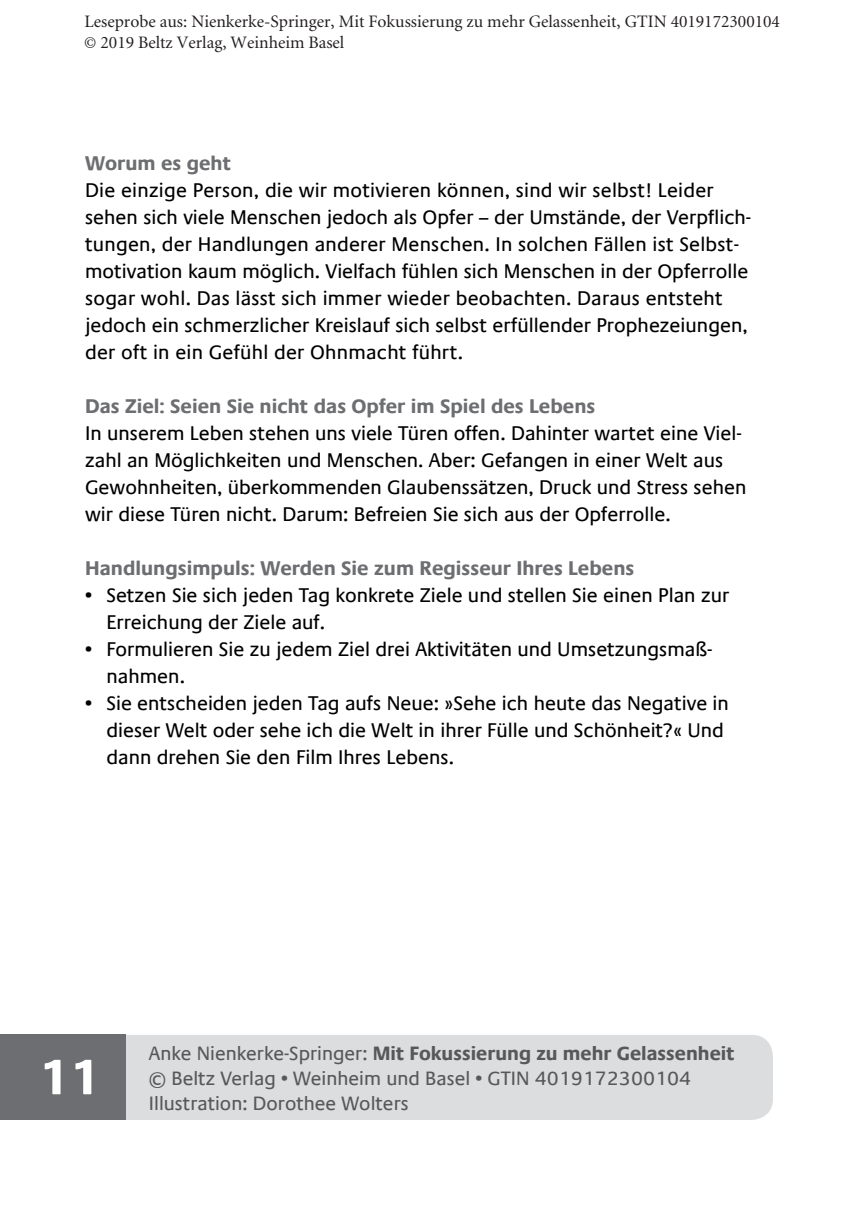
<style>
.page{position:relative;width:851px;height:1205px;background:#fff}
.page>*{position:absolute;margin:0;border:0;box-sizing:border-box;transform-origin:0 0}
.t1{font:700 50px "Praxis Com";color:#fff}
.t2{font:20px/27px "Praxis Com";color:#000}
.t3{font:700 20px "Praxis Com";color:#6d6e71}
.t4{font:19.5px/25px "Praxis Com";color:#58585b}
.t5{font:17.5px/21.2px "Minion";color:#231f20}
.s1{font-weight:700}
</style>
<div class="page">
<div style="left:92px;top:1035px;width:680px;height:85px;background:#dcddde;border-radius:21px"></div>
<div style="left:0;top:1035px;width:126px;height:85px;background:#6d6e71"></div>
<p class="t5" style="left:84px;top:11px;width:697px">Leseprobe aus: Nienkerke-Springer, Mit Fokussierung zu mehr Gelassenheit, GTIN 4019172300104 © 2019 Beltz Verlag, Weinheim Basel</p>
<p class="t3" style="left:85px;top:152px;width:148px">Worum es geht</p>
<p class="t2" style="left:85px;top:177px;width:667px">Die einzige Person, die wir motivieren können, sind wir selbst! Leider sehen sich viele Menschen jedoch als Opfer – der Umstände, der Verpflich&shy;tungen, der Handlungen anderer Menschen. In solchen Fällen ist Selbst&shy;motivation kaum möglich. Vielfach fühlen sich Menschen in der Opferrolle sogar wohl. Das lässt sich immer wieder beobachten. Daraus entsteht jedoch ein schmerzlicher Kreislauf sich selbst erfüllender Prophezeiungen, der oft in ein Gefühl der Ohnmacht führt.</p>
<p class="t3" style="left:85px;top:395px;width:511px">Das Ziel: Seien Sie nicht das Opfer im Spiel des Lebens</p>
<p class="t2" style="left:85px;top:420px;width:662px">In unserem Leben stehen uns viele Türen offen. Dahinter wartet eine Viel&shy;zahl an Möglichkeiten und Menschen. Aber: Gefangen in einer Welt aus Gewohnheiten, überkommenden Glaubenssätzen, Druck und Stress sehen wir diese Türen nicht. Darum: Befreien Sie sich aus der Opferrolle.</p>
<p class="t3" style="left:85px;top:557px;width:550px">Handlungsimpuls: Werden Sie zum Regisseur Ihres Lebens</p>
<p class="t2" style="left:106px;top:582px;width:624px;text-indent:-21px">• Setzen Sie sich jeden Tag konkrete Ziele und stellen Sie einen Plan zur<br>Erreichung der Ziele auf.</p>
<p class="t2" style="left:106px;top:636px;width:606px;text-indent:-21px">• Formulieren Sie zu jedem Ziel drei Aktivitäten und Umsetzungsmaß&shy;nahmen.</p>
<p class="t2" style="left:106px;top:690px;width:624px;text-indent:-21px">• Sie entscheiden jeden Tag aufs Neue: »Sehe ich heute das Negative in dieser Welt oder sehe ich die Welt in ihrer Fülle und Schönheit?« Und dann drehen Sie den Film Ihres Lebens.</p>
<h1 class="t1" style="left:38px;top:1047px;width:63px">11</h1>
<p class="t4" style="left:149px;top:1040px;width:587px">Anke Nienkerke-Springer: <span class="s1">Mit Fokussierung zu mehr Gelassenheit </span>© Beltz Verlag • Weinheim und Basel • GTIN 4019172300104</p>
<p class="t4" style="left:149px;top:1090px;width:261px">Illustration: Dorothee Wolters</p>
</div>
